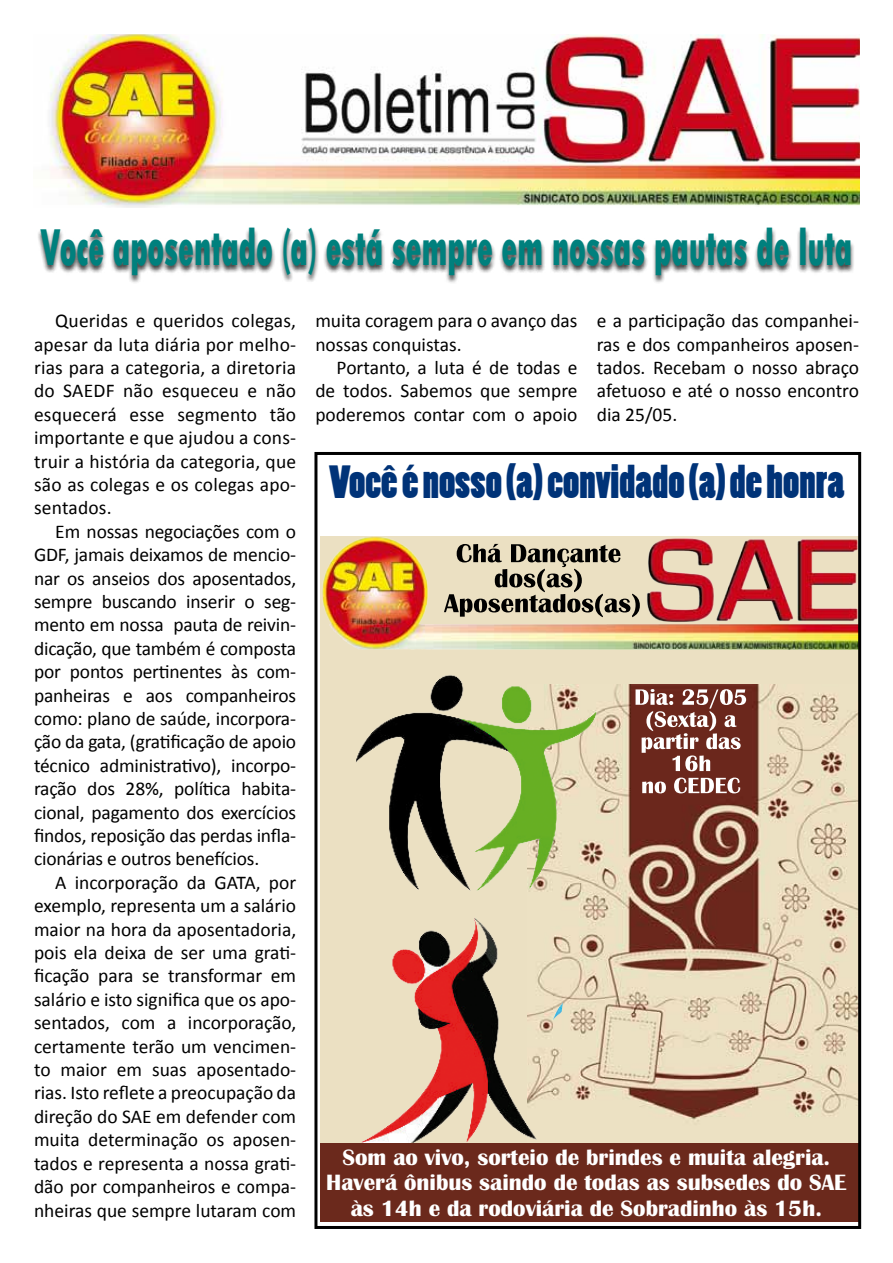
<style>
.page{position:relative;width:893px;height:1263px;background:#fff}
.page>*{position:absolute;margin:0;border:0;box-sizing:border-box;transform-origin:0 0}
.t1{font:800 condensed 54.3px "Tw Cen";letter-spacing:-.01em;color:#00807d;scale:.69 1}
.t2{font:43.5px "Poplar Std";color:#003378}
.t3{font:700 22.95px/25.5px "Britannic";color:#fff;text-align:center}
.t4{font:19.5px/23.4px "Calibri";color:#000;text-align:justify}
</style>
<div class="page">
<img style="left:49px;top:34px;width:811px;height:174px">
<div style="left:36px;top:228px;width:818px;height:56px;background:#000;opacity:.75"></div>
<div style="left:320px;top:536px;width:539px;height:607px;background:#ebe0c2"></div>
<img style="left:606px;top:684px;width:251px;height:437px">
<img style="left:356px;top:675px;width:250px;height:468px">
<img style="left:322px;top:536px;width:535px;height:114px">
<svg style="left:444px;top:544px;width:196px;height:73px"></svg>
<svg style="left:636px;top:689px;width:110px;height:104px;background:#926058"></svg>
<div style="left:320px;top:1143px;width:539px;height:78px;background:#6b291c"></div>
<div style="left:314px;top:452px;width:547px;height:777px;border:3px solid #000"></div>
<h1 class="t1" style="left:40px;top:215px;width:1179px">Você aposentado (a) está sempre em nossas pautas de luta</h1>
<p class="t4" style="left:34px;top:308px;width:264px;text-indent:21px">Queridas e queridos colegas, apesar da luta diária por melho&shy;rias para a categoria, a diretoria do SAEDF não esqueceu e não esquecerá esse segmento tão importante e que ajudou a cons&shy;truir a história da categoria, que são as colegas e os colegas apo&shy;sentados.</p>
<p class="t4" style="left:34px;top:519px;width:264px;text-indent:21px">Em nossas negociações com o GDF, jamais deixamos de mencio&shy;nar os anseios dos aposentados, sempre buscando inserir o seg&shy;mento em nossa pauta de reivin&shy;dicação, que também é composta por pontos pertinentes às com&shy;panheiras e aos companheiros como: plano de saúde, incorpora&shy;ção da gata, (gratificação de apoio técnico administrativo), incorpo&shy;ração dos 28%, política habita&shy;cional, pagamento dos exercícios findos, reposição das perdas infla&shy;cionárias e outros benefícios.</p>
<p class="t4" style="left:34px;top:870px;width:264px;text-indent:21px">A incorporação da GATA, por exemplo, representa um a salário maior na hora da aposentadoria, pois ela deixa de ser uma grati&shy;ficação para se transformar em salário e isto significa que os apo&shy;sentados, com a incorporação, certamente terão um vencimen&shy;to maior em suas aposentado&shy;rias. Isto reflete a preocupação da direção do SAE em defender com muita determinação os aposen&shy;tados e representa a nossa grati&shy;dão por companheiros e compa&shy;nheiras que sempre lutaram com</p>
<p class="t4" style="left:315px;top:308px;width:264px">muita coragem para o avanço das nossas conquistas.</p>
<p class="t4" style="left:315px;top:355px;width:264px;text-indent:21px">Portanto, a luta é de todas e de todos. Sabemos que sempre poderemos contar com o apoio</p>
<p class="t4" style="left:597px;top:308px;width:264px">e a participação das companhei&shy;ras e dos companheiros aposen&shy;tados. Recebam o nosso abraço afetuoso e até o nosso encontro dia 25/05.</p>
<h2 class="t2" style="left:329px;top:458px;width:517px">Você é nosso (a) convidado (a) de honra</h2>
<p class="t3" style="left:326px;top:1146px;width:522px">Som ao vivo, sorteio de brindes e muita alegria.<br>Haverá ônibus saindo de todas as subsedes do SAE às 14h e da rodoviária de Sobradinho às 15h.</p>
</div>
